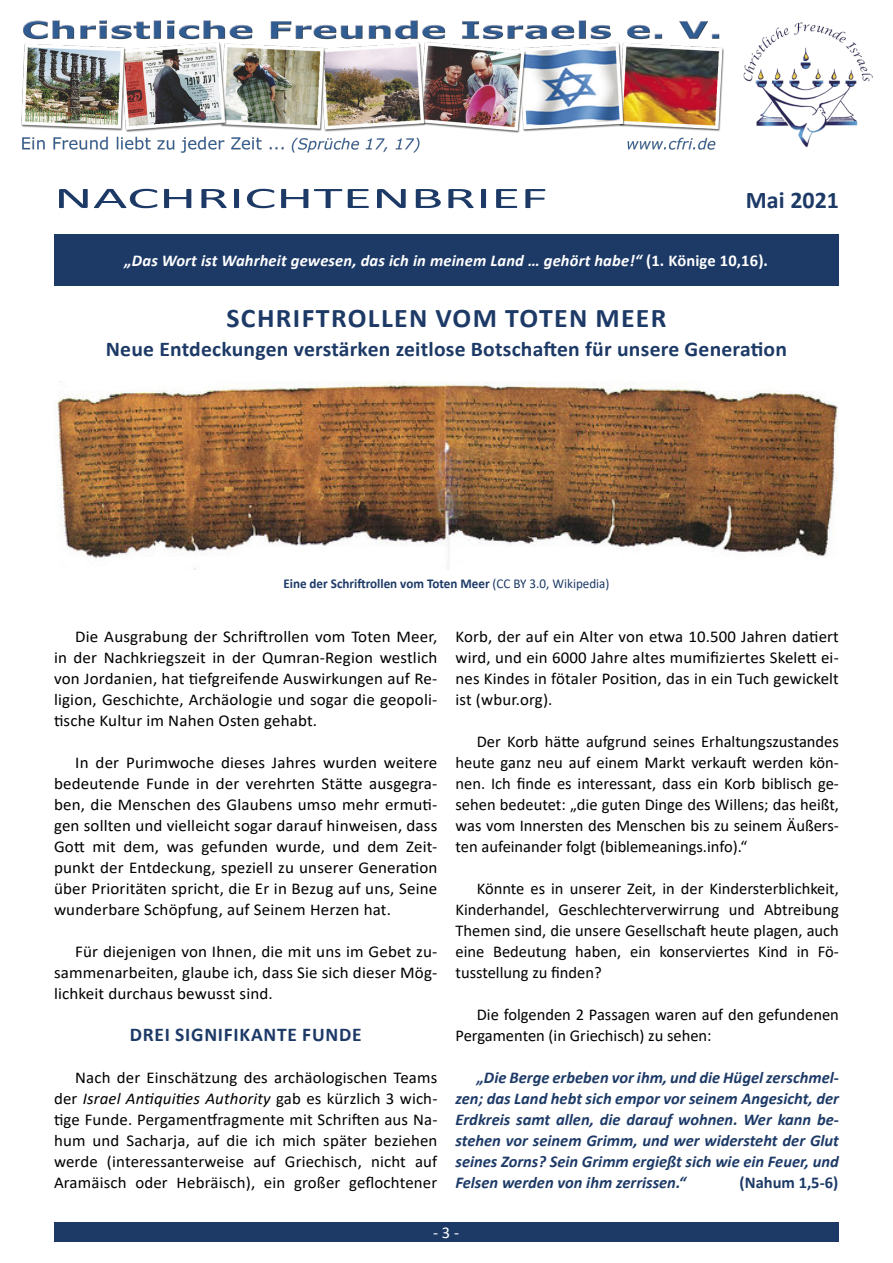
<style>
.page{position:relative;width:893px;height:1263px;background:#fff}
.page>*{position:absolute;margin:0;border:0;box-sizing:border-box;transform-origin:0 0}
.t1{font:30px "Calibri";color:#1d3a67;scale:2 1}
.t2{font:700 27px "Calibri";letter-spacing:.05em;color:#1d3a67}
.t3{font:700 24px "Calibri";color:#1d3a67}
.t4{font:700 21px "Calibri";letter-spacing:.01em;color:#1d3a67}
.t5{font:700 19.5px "Calibri";letter-spacing:.04em;color:#1d3a67}
.t6{font:16.5px/21px "Calibri";letter-spacing:.005em;color:#000;text-align:justify}
.t7{font:italic 700 16.5px/21px "Calibri";color:#1d3a67;text-align:justify}
.t8{font:italic 700 16.5px "Calibri";letter-spacing:.01em;color:#fff}
.t9{font:700 16.5px "Calibri";color:#1d3a67}
.t10{font:16.5px "Calibri";color:#fff}
.t11{font:700 13.5px "Calibri";color:#1d3a67}
.s1{font-style:normal}
.s2{font-weight:400}
.s3{font-style:italic}
</style>
<div class="page">
<div style="left:54px;top:1222px;width:785px;height:20px;background:#1d3a67"></div>
<div style="left:54px;top:234px;width:785px;height:51px;background:#1d3a67"></div>
<img style="left:21px;top:20px;width:703px;height:133px">
<img style="left:743px;top:22px;width:130px;height:125px">
<img style="left:55px;top:382px;width:784px;height:187px">
<h1 class="t1" style="left:54px;top:177px;width:248px">NACHRICHTENBRIEF</h1>
<h3 class="t3" style="left:746px;top:183px;width:95px">Mai 2021</h3>
<p class="t8" style="left:125px;top:249px;width:645px">„Das Wort ist Wahrheit gewesen, das ich in meinem Land … gehört habe!“ <span class="s1">(1. Könige 10,16).</span></p>
<h2 class="t2" style="left:226px;top:299px;width:442px">Schriftrollen vom Toten Meer</h2>
<p class="t4" style="left:106px;top:335px;width:683px">Neue Entdeckungen verstärken zeitlose Botschaften für unsere Generation</p>
<p class="t11" style="left:283px;top:574px;width:328px">Eine der Schriftrollen vom Toten Meer <span class="s2">(CC BY 3.0, Wikipedia)</span></p>
<p class="t6" style="left:54px;top:626px;width:385px;text-indent:21px">Die Ausgrabung der Schriftrollen vom Toten Meer, in der Nachkriegszeit in der Qumran-Region westlich von Jordanien, hat tiefgreifende Auswirkungen auf Re&shy;ligion, Geschichte, Archäologie und sogar die geopoli&shy;tische Kultur im Nahen Osten gehabt.</p>
<p class="t6" style="left:54px;top:752px;width:385px;text-indent:21px">In der Purimwoche dieses Jahres wurden weitere bedeutende Funde in der verehrten Stätte ausgegra&shy;ben, die Menschen des Glaubens umso mehr ermuti&shy;gen sollten und vielleicht sogar darauf hinweisen, dass Gott mit dem, was gefunden wurde, und dem Zeit&shy;punkt der Entdeckung, speziell zu unserer Generation über Prioritäten spricht, die Er in Bezug auf uns, Seine wunderbare Schöpfung, auf Seinem Herzen hat.</p>
<p class="t6" style="left:54px;top:941px;width:385px;text-indent:21px">Für diejenigen von Ihnen, die mit uns im Gebet zu&shy;sammenarbeiten, glaube ich, dass Sie sich dieser Mög&shy;lichkeit durchaus bewusst sind.</p>
<p class="t5" style="left:130px;top:1021px;width:221px">Drei signifikante Funde</p>
<p class="t6" style="left:54px;top:1067px;width:385px;text-indent:21px">Nach der Einschätzung des archäologischen Teams der <span class="s3">Israel Antiquities Authority</span> gab es kürzlich 3 wich&shy;tige Funde. Pergamentfragmente mit Schriften aus Na&shy;hum und Sacharja, auf die ich mich später beziehen werde (interessanterweise auf Griechisch, nicht auf Aramäisch oder Hebräisch), ein großer geflochtener</p>
<p class="t6" style="left:455px;top:626px;width:385px">Korb, der auf ein Alter von etwa 10.500 Jahren datiert wird, und ein 6000 Jahre altes mumifiziertes Skelett ei&shy;nes Kindes in fötaler Position, das in ein Tuch gewickelt ist (wbur.org).</p>
<p class="t6" style="left:455px;top:731px;width:385px;text-indent:21px">Der Korb hätte aufgrund seines Erhaltungszustandes heute ganz neu auf einem Markt verkauft werden kön&shy;nen. Ich finde es interessant, dass ein Korb biblisch ge&shy;sehen bedeutet: „die guten Dinge des Willens; das heißt, was vom Innersten des Menschen bis zu seinem Äußers&shy;ten aufeinander folgt (biblemeanings.info).“</p>
<p class="t6" style="left:455px;top:878px;width:385px;text-indent:21px">Könnte es in unserer Zeit, in der Kindersterblichkeit, Kinderhandel, Geschlechterverwirrung und Abtreibung Themen sind, die unsere Gesellschaft heute plagen, auch eine Bedeutung haben, ein konserviertes Kind in Fö&shy;tusstellung zu finden?</p>
<p class="t6" style="left:455px;top:1004px;width:385px;text-indent:21px">Die folgenden 2 Passagen waren auf den gefundenen<br>Pergamenten (in Griechisch) zu sehen:</p>
<p class="t7" style="left:455px;top:1066px;width:385px;text-indent:21px">„Die Berge erbeben vor ihm, und die Hügel zerschmel&shy;zen; das Land hebt sich empor vor seinem Angesicht, der Erdkreis samt allen, die darauf wohnen. Wer kann be&shy;stehen vor seinem Grimm, und wer widersteht der Glut seines Zorns? Sein Grimm ergießt sich wie ein Feuer, und Felsen werden von ihm zerrissen.“</p>
<p class="t9" style="left:740px;top:1171px;width:100px">(Nahum 1,5-6)</p>
<p class="t10" style="left:433px;top:1221px;width:27px">- 3 -</p>
</div>
